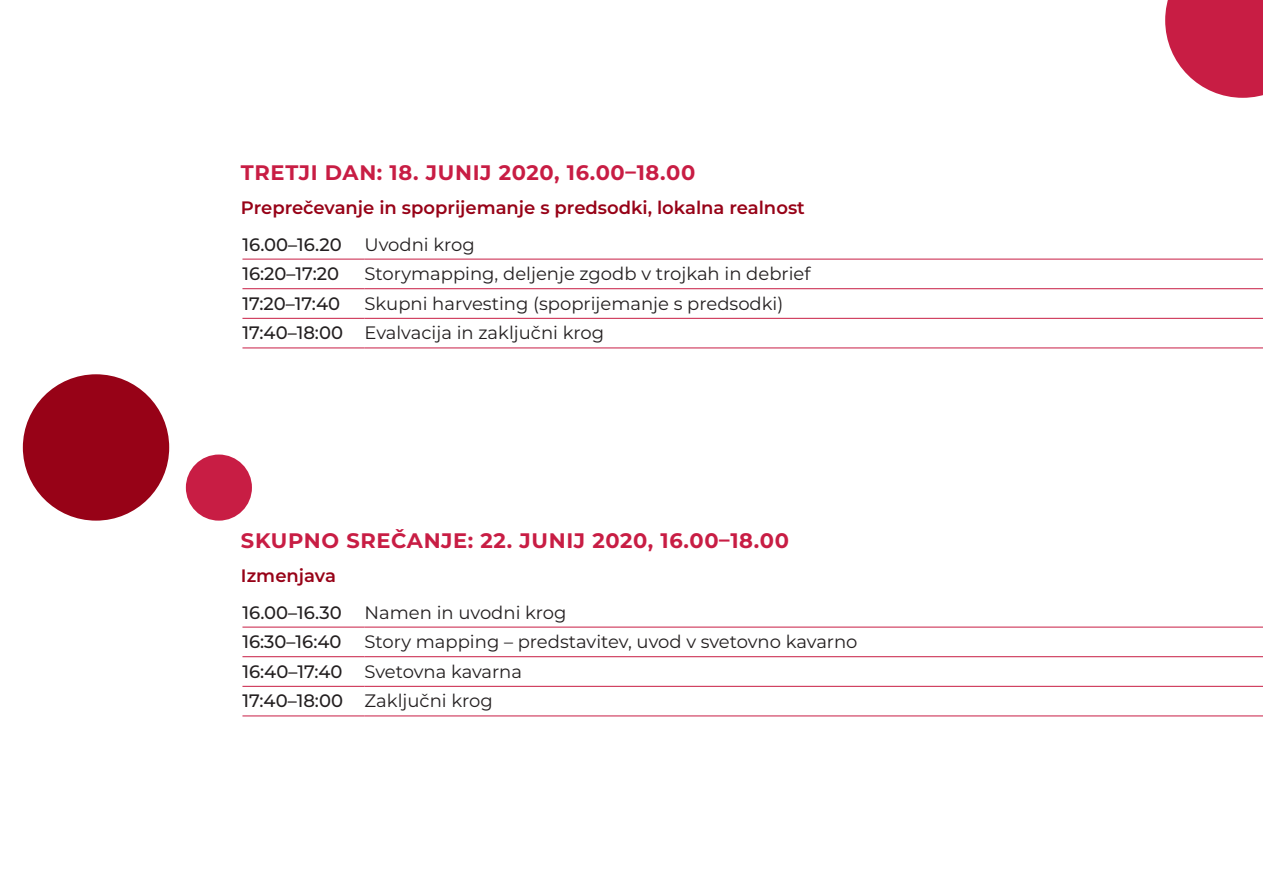
<style>
.page{position:relative;width:1263px;height:893px;background:#fff}
.page>*{position:absolute;margin:0;border:0;box-sizing:border-box;transform-origin:0 0}
.t1{font:700 21px "Montserrat";letter-spacing:.03em;color:#c81d44}
.t2{font:18px "Montserrat";color:#231f20}
.t3{font:500 18px "Montserrat";color:#231f20}
.t4{font:600 18px "Montserrat";color:#970217}
</style>
<div class="page">
<div style="left:186px;top:455px;width:66px;height:66px;background:#c81d44;border-radius:50%"></div>
<svg style="left:1165px;top:0;width:98px;height:98px;background:#d03e5f"></svg>
<div style="left:23px;top:374px;width:146px;height:147px;background:#970217;border-radius:50%"></div>
<svg style="left:242px;top:258px;width:1021px;height:1px"></svg>
<svg style="left:242px;top:289px;width:1021px;height:59px"></svg>
<hr style="left:242px;top:259px;width:122px;height:1px;background:#c81d44">
<hr style="left:364px;top:259px;width:899px;height:1px;background:#c81d44">
<hr style="left:242px;top:288px;width:122px;height:1px;background:#c81d44">
<hr style="left:364px;top:288px;width:899px;height:1px;background:#c81d44">
<hr style="left:242px;top:318px;width:122px;height:1px;background:#c81d44">
<hr style="left:364px;top:318px;width:899px;height:1px;background:#c81d44">
<hr style="left:242px;top:348px;width:122px;height:1px;background:#c81d44">
<hr style="left:364px;top:348px;width:899px;height:1px;background:#c81d44">
<svg style="left:242px;top:626px;width:1021px;height:1px"></svg>
<svg style="left:242px;top:657px;width:1021px;height:59px"></svg>
<hr style="left:242px;top:627px;width:122px;height:1px;background:#c81d44">
<hr style="left:364px;top:627px;width:899px;height:1px;background:#c81d44">
<hr style="left:242px;top:656px;width:122px;height:1px;background:#c81d44">
<hr style="left:364px;top:656px;width:899px;height:1px;background:#c81d44">
<hr style="left:242px;top:686px;width:122px;height:1px;background:#c81d44">
<hr style="left:364px;top:686px;width:899px;height:1px;background:#c81d44">
<hr style="left:242px;top:716px;width:122px;height:1px;background:#c81d44">
<hr style="left:364px;top:716px;width:899px;height:1px;background:#c81d44">
<p class="t1" style="left:241px;top:158px;width:456px">TRETJI DAN: 18. JUNIJ 2020, 16.00–18.00</p>
<p class="t4" style="left:241px;top:194px;width:565px">Preprečevanje in spoprijemanje s predsodki, lokalna realnost</p>
<p class="t3" style="left:242px;top:232px;width:101px">16.00–16.20</p>
<p class="t2" style="left:364px;top:232px;width:112px">Uvodni krog</p>
<p class="t3" style="left:242px;top:261px;width:98px">16:20–17:20</p>
<p class="t2" style="left:364px;top:261px;width:447px">Storymapping, deljenje zgodb v trojkah in debrief</p>
<p class="t3" style="left:242px;top:291px;width:99px">17:20–17:40</p>
<p class="t2" style="left:364px;top:291px;width:420px">Skupni harvesting (spoprijemanje s predsodki)</p>
<p class="t3" style="left:242px;top:320px;width:102px">17:40–18:00</p>
<p class="t2" style="left:364px;top:321px;width:241px">Evalvacija in zaključni krog</p>
<p class="t1" style="left:241px;top:526px;width:549px">SKUPNO SREČANJE: 22. JUNIJ 2020, 16.00–18.00</p>
<p class="t4" style="left:241px;top:562px;width:96px">Izmenjava</p>
<p class="t3" style="left:242px;top:600px;width:101px">16.00–16.30</p>
<p class="t2" style="left:364px;top:600px;width:204px">Namen in uvodni krog</p>
<p class="t3" style="left:242px;top:629px;width:101px">16:30–16:40</p>
<p class="t2" style="left:364px;top:629px;width:494px">Story mapping – predstavitev, uvod v svetovno kavarno</p>
<p class="t3" style="left:242px;top:659px;width:102px">16:40–17:40</p>
<p class="t2" style="left:364px;top:659px;width:159px">Svetovna kavarna</p>
<p class="t3" style="left:242px;top:688px;width:102px">17:40–18:00</p>
<p class="t2" style="left:364px;top:689px;width:130px">Zaključni krog</p>
</div>
